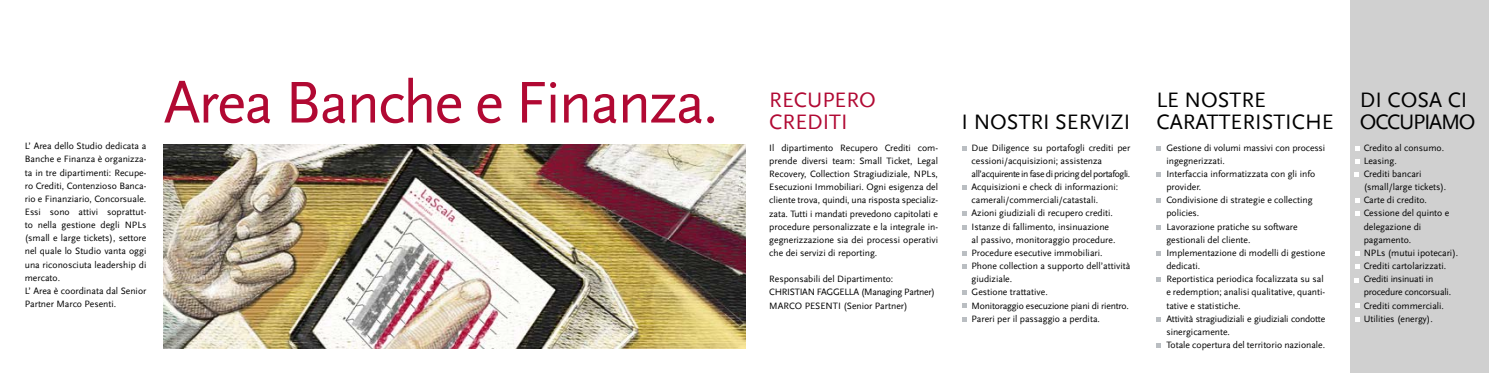
<style>
.page{position:relative;width:1489px;height:373px;background:#fff}
.page>*{position:absolute;margin:0;border:0;box-sizing:border-box;transform-origin:0 0}
.t1{font:61.25px "Scala Sans LF";letter-spacing:-.03em;color:#b10933}
.t2{font:21.88px/21.9px "Scala Sans LF";color:#000}
.t3{font:21.88px/21.9px "Scala Sans LF";letter-spacing:-.06em;color:#000}
.t4{font:21.88px/21.9px "Scala Sans LF";color:#b10933}
.t5{font:9.62px/13.1px "Scala Sans LF";color:#000}
</style>
<div class="page">
<div style="left:1349px;top:0;width:139px;height:372px;background:#d0d0d0"></div>
<svg style="left:962px;top:146px;width:4px;height:4px"></svg>
<svg style="left:962px;top:185px;width:4px;height:5px"></svg>
<svg style="left:962px;top:225px;width:4px;height:4px"></svg>
<svg style="left:962px;top:211px;width:4px;height:5px"></svg>
<svg style="left:962px;top:251px;width:4px;height:4px"></svg>
<svg style="left:962px;top:264px;width:4px;height:4px"></svg>
<svg style="left:962px;top:303px;width:4px;height:5px"></svg>
<svg style="left:962px;top:290px;width:4px;height:5px"></svg>
<svg style="left:962px;top:317px;width:4px;height:4px"></svg>
<svg style="left:1156px;top:146px;width:5px;height:4px"></svg>
<svg style="left:1156px;top:172px;width:5px;height:4px"></svg>
<svg style="left:1156px;top:198px;width:5px;height:5px"></svg>
<svg style="left:1156px;top:225px;width:5px;height:4px"></svg>
<svg style="left:1156px;top:251px;width:5px;height:4px"></svg>
<svg style="left:1156px;top:277px;width:5px;height:5px"></svg>
<svg style="left:1355px;top:146px;width:4px;height:4px"></svg>
<svg style="left:1354px;top:172px;width:4px;height:5px"></svg>
<svg style="left:1355px;top:198px;width:4px;height:5px"></svg>
<svg style="left:1355px;top:211px;width:4px;height:5px"></svg>
<svg style="left:1355px;top:251px;width:4px;height:4px"></svg>
<svg style="left:1355px;top:264px;width:4px;height:4px"></svg>
<svg style="left:1354px;top:278px;width:4px;height:4px"></svg>
<svg style="left:1355px;top:317px;width:4px;height:4px"></svg>
<svg style="left:1355px;top:303px;width:4px;height:5px"></svg>
<svg style="left:1156px;top:317px;width:5px;height:4px"></svg>
<svg style="left:1156px;top:343px;width:5px;height:4px"></svg>
<svg style="left:1355px;top:159px;width:4px;height:4px"></svg>
<img style="left:164px;top:144px;width:581px;height:203px">
<p class="t5" style="left:25px;top:139px;width:123px">L’ Area dello Studio dedicata a<br>Banche e Finanza è organizza&shy;ta in tre dipartimenti: Recupe&shy;ro Crediti, Contenzioso Banca&shy;rio e Finanziario, Concorsuale.<br>Essi sono attivi soprattut&shy;to nella gestione degli NPLs (small e large tickets), settore nel quale lo Studio vanta oggi una riconosciuta leadership di mercato.<br>L’ Area è coordinata dal Senior<br>Partner Marco Pesenti.</p>
<h1 class="t1" style="left:164px;top:69px;width:556px">Area Banche e Finanza.</h1>
<h2 class="t4" style="left:769px;top:89px;width:108px">RECUPERO<br>CREDITI</h2>
<p class="t5" style="left:769px;top:141px;width:170px;text-align:justify">Il dipartimento Recupero Crediti com&shy;prende diversi team: Small Ticket, Legal Recovery, Collection Stragiudiziale, NPLs, Esecuzioni Immobiliari. Ogni esigenza del cliente trova, quindi, una risposta specializ&shy;zata. Tutti i mandati prevedono capitolati e procedure personalizzate e la integrale in&shy;gegnerizzazione sia dei processi operativi che dei servizi di reporting.</p>
<p class="t5" style="left:769px;top:272px;width:167px">Responsabili del Dipartimento:<br>CHRISTIAN FAGGELLA (Managing Partner)<br>MARCO PESENTI (Senior Partner)</p>
<h2 class="t2" style="left:1156px;top:89px;width:179px">LE NOSTRE<br>CARATTERISTICHE</h2>
<h2 class="t2" style="left:961px;top:111px;width:170px">I NOSTRI SERVIZI</h2>
<p class="t5" style="left:971px;top:141px;width:160px">Due Diligence su portafogli crediti per cessioni/acquisizioni; assistenza all’acquirente in fase di pricing del portafogli.<br>Acquisizioni e check di informazioni: camerali/commerciali/catastali.<br>Azioni giudiziali di recupero crediti.<br>Istanze di fallimento, insinuazione<br>al passivo, monitoraggio procedure.<br>Procedure esecutive immobiliari.<br>Phone collection a supporto dell’attività giudiziale.<br>Gestione trattative.<br>Monitoraggio esecuzione piani di rientro.<br>Pareri per il passaggio a perdita.</p>
<p class="t5" style="left:1166px;top:141px;width:160px">Gestione di volumi massivi con processi ingegnerizzati.<br>Interfaccia informatizzata con gli info provider.<br>Condivisione di strategie e collecting policies.<br>Lavorazione pratiche su software gestionali del cliente.<br>Implementazione di modelli di gestione dedicati.<br>Reportistica periodica focalizzata su sal e redemption; analisi qualitative, quanti&shy;tative e statistiche.<br>Attività stragiudiziali e giudiziali condotte sinergicamente.<br>Totale copertura del territorio nazionale.</p>
<h2 class="t3" style="left:1359px;top:89px;width:117px">DI COSA CI<br>OCCUPIAMO</h2>
<p class="t5" style="left:1363px;top:141px;width:96px">Credito al consumo.<br>Leasing.<br>Crediti bancari (small/large tickets).<br>Carte di credito.<br>Cessione del quinto e delegazione di pagamento.<br>NPLs (mutui ipotecari).<br>Crediti cartolarizzati.<br>Crediti insinuati in procedure concorsuali.<br>Crediti commerciali.<br>Utilities (energy).</p>
</div>
